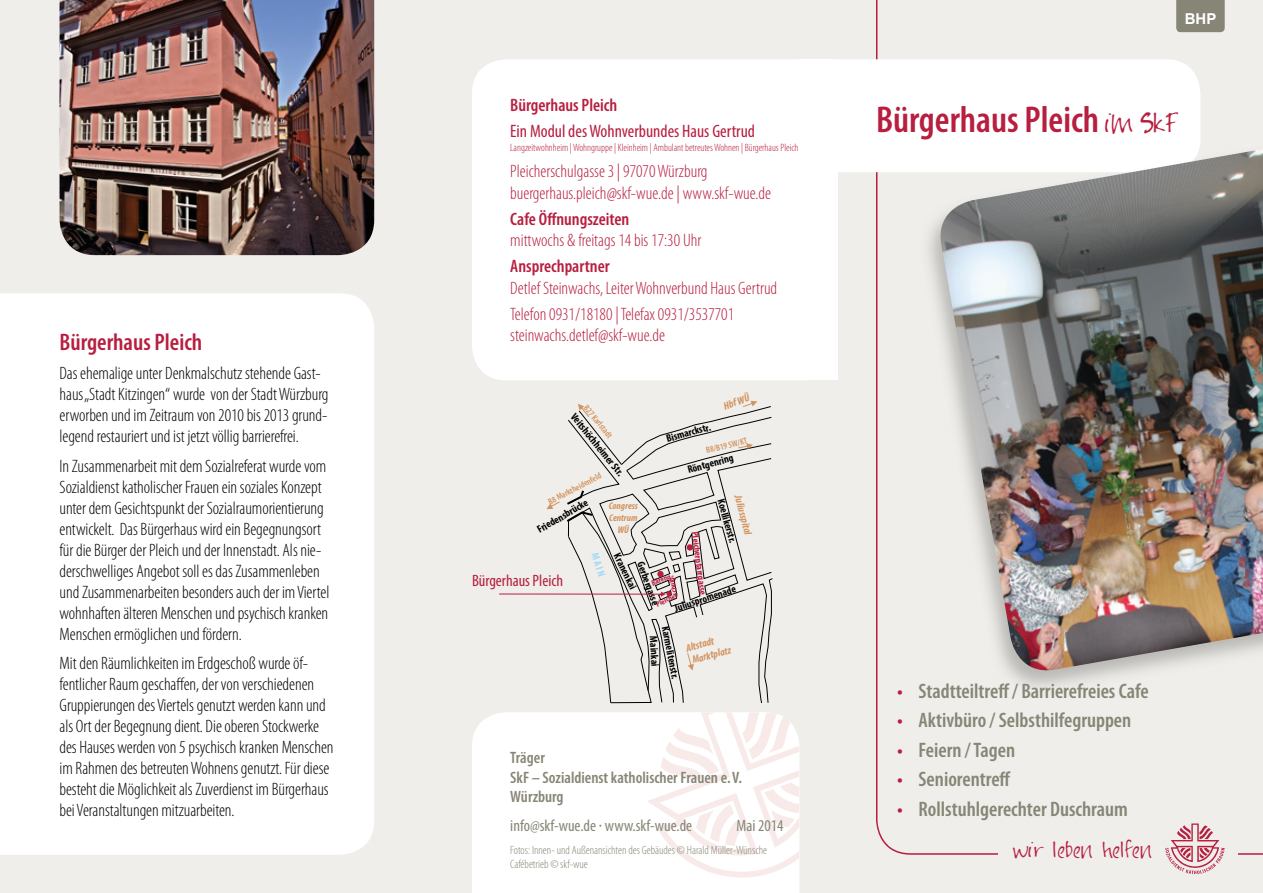
<style>
.page{position:relative;width:1263px;height:893px;background:#efeeea}
.page>*{position:absolute;margin:0;border:0;box-sizing:border-box;transform-origin:0 0}
.t1{font:600 condensed 37.5px "Myriad Pro";color:#b71e3f}
.t2{font:600 condensed 24px "Myriad Pro";color:#b71e3f}
.t3{font:600 condensed 21px "Myriad Pro";color:#878575}
.t4{font:300 condensed 18px/21px "Myriad Pro";letter-spacing:-.005em;color:#000}
.t5{font:300 condensed 18px/21.6px "Myriad Pro";color:#b71e3f}
.t6{font:600 condensed 18px "Myriad Pro";color:#b71e3f}
.t7{font:condensed 18px "Myriad Pro";color:#b71e3f}
.t8{font:18px "Jayne Print Hand";color:#b71e3f}
.t9{font:600 condensed 16.5px/19.8px "Myriad Pro";color:#878575}
.t10{font:condensed 16.5px "Myriad Pro";color:#878575}
.t11{font:condensed 16.5px "Myriad Pro";color:#b71e3f}
.t12{font:700 15px "Arial";color:#fff}
.t13{font:300 condensed 12px/14.4px "Myriad Pro";color:#878575}
.t14{font:700 condensed 10.65px "Myriad Pro";color:#000}
.t15{font:300 condensed 10.65px "Myriad Pro";color:#b71e3f}
.t16{font:italic 700 condensed 10.65px/12.8px "Myriad Pro";color:#d29460}
.t17{font:700 condensed 10.65px "Myriad Pro";color:#a1daf8}
.t18{font:700 condensed 9.75px "Myriad Pro";color:#b71e3f}
.t19{font:italic 700 condensed 9.75px/11.9px "Myriad Pro";color:#d29460;text-align:center}
.t20{font:600 condensed 8.85px "Myriad Pro";color:#d29460}
.t21{font:700 condensed 7.95px "Myriad Pro";color:#b71e3f}
.s1{font-family:"Jayne Print Hand";font-weight:400;font-stretch:normal;font-size:22.5px}
.s2{color:#b71e3f}
</style>
<div class="page">
<svg style="left:876px;top:0;width:387px;height:855px"></svg>
<div style="left:998px;top:825px;width:239px;height:44px;background:#efeeea"></div>
<svg style="left:1165px;top:823px;width:60px;height:51px"></svg>
<div style="left:472px;top:59px;width:366px;height:321px;background:#fff;border-radius:34px"></div>
<div style="left:0;top:293px;width:374px;height:562px;background:#fff"></div>
<div style="left:472px;top:712px;width:327px;height:181px;background:#fff"></div>
<svg style="left:647px;top:712px;width:152px;height:165px"></svg>
<div style="left:799px;top:59px;width:401px;height:113px;background:#fff;border-radius:34px"></div>
<img style="left:920px;top:143px;width:343px;height:552px">
<img style="left:920px;top:143px;width:280px;height:29px">
<img style="left:935px;top:149px;width:328px;height:527px">
<div style="left:1176px;top:0;width:49px;height:32px;background:#878575"></div>
<img style="left:60px;top:0;width:314px;height:255px">
<div style="left:799px;top:59px;width:39px;height:321px;background:#fff"></div>
<svg style="left:499px;top:401px;width:274px;height:303px"></svg>
<h2 class="t2" style="left:60px;top:327px;width:144px">Bürgerhaus Pleich</h2>
<p class="t4" style="left:60px;top:363px;width:270px">Das ehemalige unter Denkmalschutz stehende Gast&shy;haus „Stadt Kitzingen“ wurde von der Stadt Würzburg erworben und im Zeitraum von 2010 bis 2013 grund&shy;legend restauriert und ist jetzt völlig barrierefrei.</p>
<p class="t4" style="left:60px;top:455px;width:271px">In Zusammenarbeit mit dem Sozialreferat wurde vom Sozialdienst katholischer Frauen ein soziales Konzept unter dem Gesichtspunkt der Sozialraumorientierung entwickelt. Das Bürgerhaus wird ein Begegnungsort für die Bürger der Pleich und der Innenstadt. Als nie&shy;derschwelliges Angebot soll es das Zusammenleben und Zusammenarbeiten besonders auch der im Viertel wohnhaften älteren Menschen und psychisch kranken Menschen ermöglichen und fördern.</p>
<p class="t4" style="left:60px;top:653px;width:276px">Mit den Räumlichkeiten im Erdgeschoß wurde öf&shy;fentlicher Raum geschaffen, der von verschiedenen Gruppierungen des Viertels genutzt werden kann und als Ort der Begegnung dient. Die oberen Stockwerke des Hauses werden von 5 psychisch kranken Menschen im Rahmen des betreuten Wohnens genutzt. Für diese besteht die Möglichkeit als Zuverdienst im Bürgerhaus bei Veranstaltungen mitzuarbeiten.</p>
<p class="t6" style="left:510px;top:94px;width:109px">Bürgerhaus Pleich</p>
<p class="t7" style="left:510px;top:120px;width:246px">Ein Modul des Wohnverbundes Haus Gertrud</p>
<p class="t15" style="left:510px;top:142px;width:290px">Langzeitwohnheim | Wohngruppe | Kleinheim | Ambulant betreutes Wohnen | Bürgerhaus Pleich</p>
<p class="t5" style="left:510px;top:160px;width:262px">Pleicherschulgasse 3 | 97070 Würzburg buergerhaus.pleich@skf-wue.de | www.skf-wue.de</p>
<p class="t6" style="left:510px;top:208px;width:121px">Cafe Öffnungszeiten</p>
<p class="t5" style="left:510px;top:229px;width:193px">mittwochs &amp; freitags 14 bis 17:30 Uhr</p>
<p class="t6" style="left:510px;top:255px;width:101px">Ansprechpartner</p>
<p class="t5" style="left:510px;top:275px;width:268px;line-height:25.8px">Detlef Steinwachs, Leiter Wohnverbund Haus Gertrud<br>Telefon 0931/18180 | Telefax 0931/3537701</p>
<p class="t5" style="left:510px;top:324px;width:156px">steinwachs.detlef@skf-wue.de</p>
<p class="t16" style="left:722px;top:401px;width:28px;rotate:-20deg">HbfWÜ</p>
<p class="t20" style="left:590px;top:402px;width:41px;rotate:51deg">B27 Karlstadt</p>
<p class="t14" style="left:579px;top:410px;width:79px;rotate:51deg">Veitshöchheimer Str.</p>
<p class="t14" style="left:665px;top:432px;width:47px;rotate:-15deg">Bismarckstr.</p>
<p class="t14" style="left:686px;top:463px;width:49px;rotate:-15deg">Röntgenring</p>
<p class="t20" style="left:705px;top:444px;width:43px;rotate:-13deg">B8/B19 SW/KT</p>
<p class="t20" style="left:546px;top:497px;width:60px;rotate:-28deg">B8 Marktheidenfeld</p>
<p class="t16" style="left:743px;top:494px;width:42px;rotate:75deg">Juliusspital</p>
<p class="t14" style="left:728px;top:497px;width:47px;rotate:74deg">Koellikerstr.</p>
<p class="t14" style="left:534px;top:524px;width:58px;rotate:-30deg">Friedensbrücke</p>
<p class="t19" style="left:609px;top:501px;width:31px">Congress<br>Centrum<br>WÜ</p>
<p class="t18" style="left:702px;top:531px;width:65px;rotate:83deg">Pleicherpfarrgasse</p>
<p class="t17" style="left:602px;top:551px;width:26px;rotate:73deg">MAIN</p>
<p class="t14" style="left:647px;top:559px;width:47px;rotate:70deg">Gerbergasse</p>
<p class="t14" style="left:660px;top:636px;width:32px;rotate:86deg">Mainkai</p>
<p class="t14" style="left:672px;top:625px;width:55px;rotate:79deg">Karmelitenstr.</p>
<p class="t16" style="left:685px;top:643px;width:44px;rotate:-15deg">Altstadt<br>Marktplatz</p>
<p class="t14" style="left:623px;top:551px;width:40px;rotate:64deg">Kranenkai</p>
<p class="t11" style="left:472px;top:570px;width:93px">Bürgerhaus Pleich</p>
<p class="t21" style="left:650px;top:578px;width:23px;rotate:-21deg">Bäreng.</p>
<p class="t21" style="left:670px;top:596px;width:21px;rotate:-102deg">schu gl .</p>
<p class="t14" style="left:672px;top:602px;width:66px;rotate:-18deg">Juliuspromenade</p>
<p class="t21" style="left:654px;top:600px;width:24px;rotate:-25deg">Pleicher</p>
<p class="t9" style="left:510px;top:747px;width:233px">Träger<br>SkF – Sozialdienst katholischer Frauen e. V.<br>Würzburg</p>
<p class="t10" style="left:510px;top:815px;width:183px">info@skf-wue.de · www.skf-wue.de</p>
<p class="t10" style="left:737px;top:815px;width:48px">Mai 2014</p>
<p class="t13" style="left:510px;top:842px;width:258px">Fotos: Innen- und Außenansichten des Gebäudes © Harald Müller-Wünsche<br>Cafébetrieb © skf-wue</p>
<p class="t12" style="left:1185px;top:8px;width:33px">BHP</p>
<h1 class="t1" style="left:876px;top:96px;width:304px">Bürgerhaus Pleich <span class="s1">im SkF</span></h1>
<p class="t3" style="left:897px;top:678px;width:253px"><span class="s2">•</span> Stadtteiltreff / Barrierefreies Cafe</p>
<p class="t3" style="left:897px;top:707px;width:236px"><span class="s2">•</span> Aktivbüro / Selbsthilfegruppen</p>
<p class="t3" style="left:897px;top:737px;width:119px"><span class="s2">•</span> Feiern / Tagen</p>
<p class="t3" style="left:897px;top:766px;width:115px"><span class="s2">•</span> Seniorentreff</p>
<p class="t3" style="left:897px;top:796px;width:232px"><span class="s2">•</span> Rollstuhlgerechter Duschraum</p>
<p class="t8" style="left:1013px;top:841px;width:141px">wir leben helfen</p>
</div>
